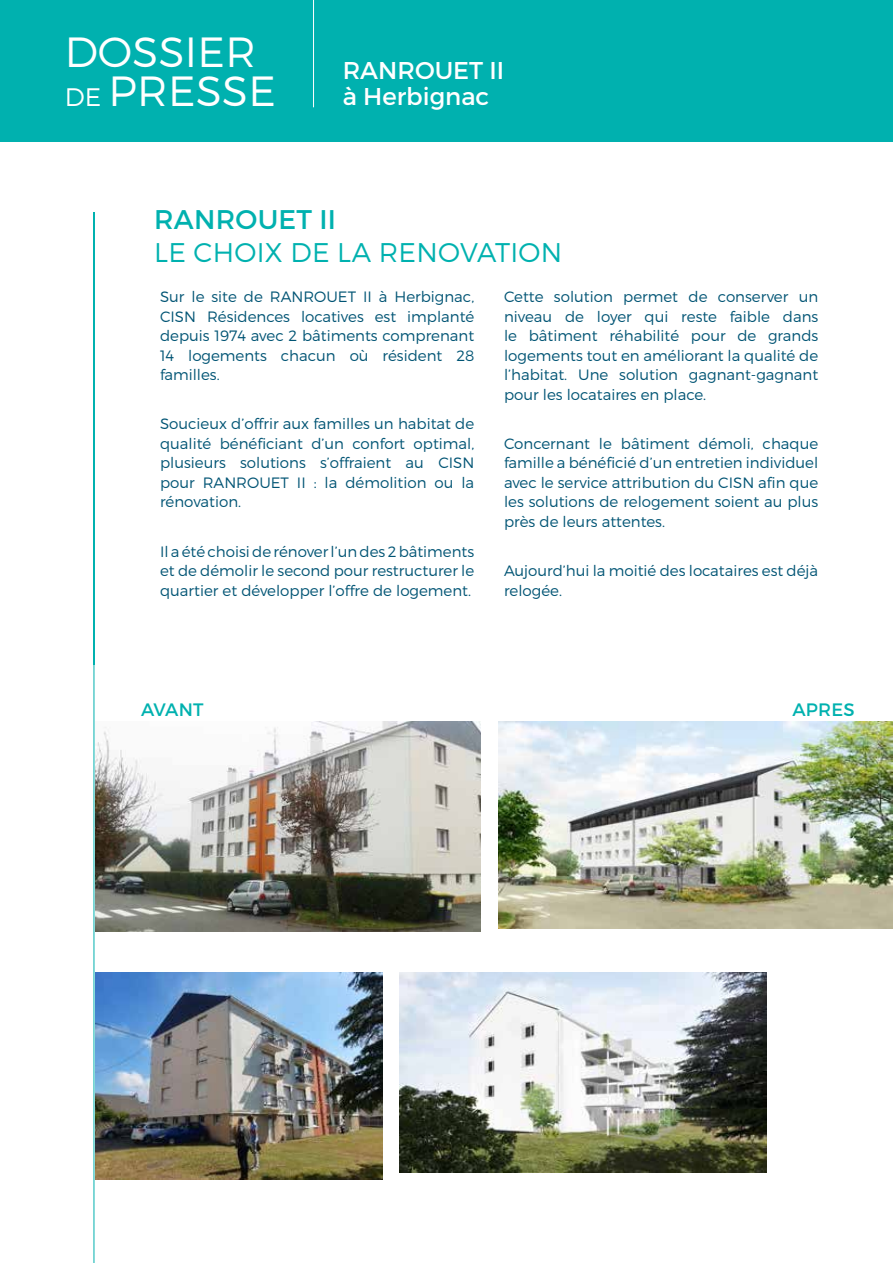
<style>
.page{position:relative;width:893px;height:1263px;background:#fff}
.page>*{position:absolute;margin:0;border:0;box-sizing:border-box;transform-origin:0 0}
.t1{font:300 42.15px/39.2px "Montserrat";letter-spacing:.01em;color:#fff}
.t2{font:300 27px "Montserrat";letter-spacing:.01em;color:#00b1af}
.t3{font:27px "Montserrat";letter-spacing:.01em;color:#00b1af}
.t4{font:24.3px/26px "Montserrat";color:#fff}
.t5{font:18px "Montserrat";letter-spacing:.01em;color:#00b1af}
.t6{font:300 15px/19.5px "Montserrat";color:#005474;text-align:justify}
.s1{font-size:25.35px}
</style>
<div class="page">
<div style="left:0;top:0;width:893px;height:141px;background:#00b1af"></div>
<hr style="left:313px;top:0;width:1px;height:107px;background:#fff">
<hr style="left:94px;top:451px;width:1px;height:812px;background:#00b1af">
<hr style="left:94px;top:213px;width:1px;height:452px;background:#00b1af">
<img style="left:95px;top:721px;width:385px;height:210px">
<img style="left:498px;top:721px;width:395px;height:207px">
<img style="left:95px;top:972px;width:287px;height:207px">
<img style="left:400px;top:972px;width:366px;height:200px">
<h1 class="t1" style="left:65px;top:32px;width:213px">DOSSIER<br><span class="s1">DE</span> PRESSE</h1>
<h3 class="t4" style="left:343px;top:57px;width:163px">RANROUET II à Herbignac</h3>
<h2 class="t3" style="left:154px;top:203px;width:183px">RANROUET II</h2>
<h2 class="t2" style="left:154px;top:236px;width:410px">LE CHOIX DE LA RENOVATION</h2>
<p class="t6" style="left:160px;top:287px;width:316px">Sur le site de RANROUET II à Herbignac, CISN Résidences locatives est implanté depuis 1974 avec 2 bâtiments comprenant 14 logements chacun où résident 28 familles.</p>
<p class="t6" style="left:160px;top:414px;width:316px">Soucieux d’offrir aux familles un habitat de qualité bénéficiant d’un confort optimal, plusieurs solutions s’offraient au CISN pour RANROUET II : la démolition ou la rénovation.</p>
<p class="t6" style="left:160px;top:541px;width:316px">Il a été choisi de rénover l’un des 2 bâtiments et de démolir le second pour restructurer le quartier et développer l’offre de logement.</p>
<p class="t6" style="left:504px;top:287px;width:316px">Cette solution permet de conserver un niveau de loyer qui reste faible dans le bâtiment réhabilité pour de grands logements tout en améliorant la qualité de l’habitat. Une solution gagnant-gagnant pour les locataires en place.</p>
<p class="t6" style="left:504px;top:433px;width:316px">Concernant le bâtiment démoli, chaque famille a bénéficié d’un entretien individuel avec le service attribution du CISN afin que les solutions de relogement soient au plus près de leurs attentes.</p>
<p class="t6" style="left:504px;top:561px;width:316px">Aujourd’hui la moitié des locataires est déjà relogée.</p>
<p class="t5" style="left:141px;top:698px;width:64px">AVANT</p>
<p class="t5" style="left:792px;top:698px;width:64px">APRES</p>
</div>
